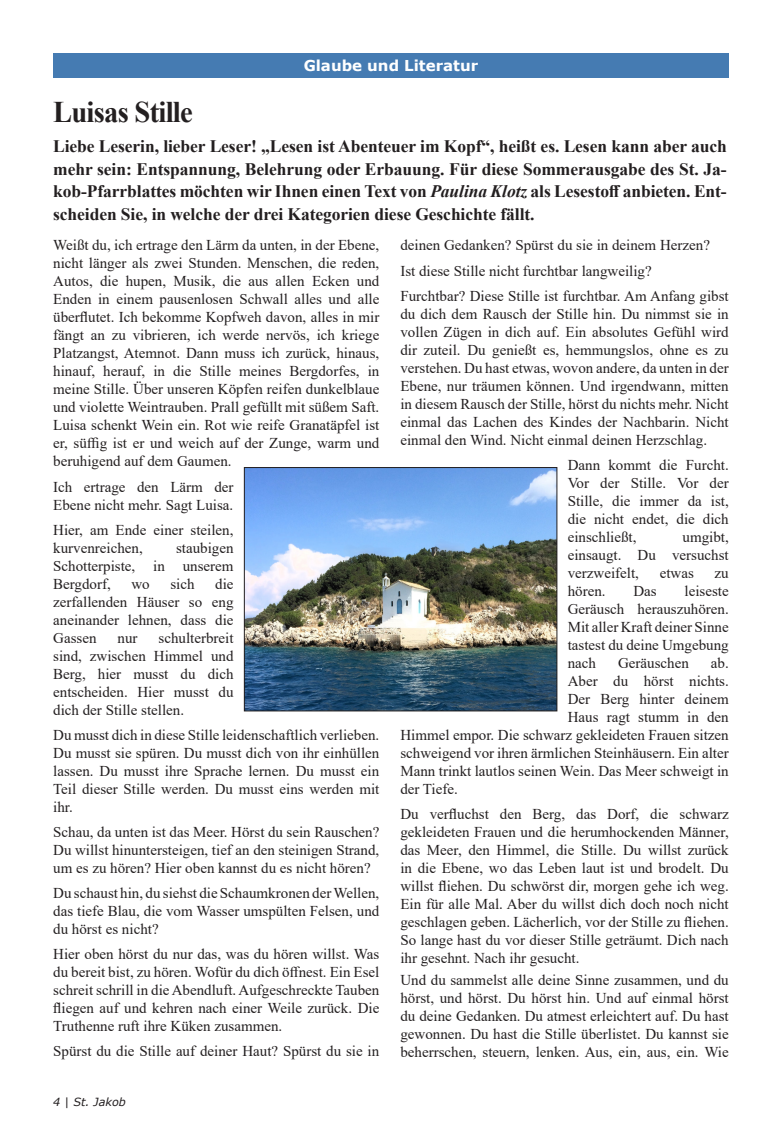
<style>
.page{position:relative;width:780px;height:1134px;background:#fff}
.page>*{position:absolute;margin:0;border:0;box-sizing:border-box;transform-origin:0 0}
.t1{font:700 30px "Times New Roman";letter-spacing:-.025em;color:#231f20;scale:.95 1}
.t2{font:700 17.5px/22.5px "Times New Roman";letter-spacing:-.005em;color:#231f20;text-align:justify}
.t3{font:15px/18px "Times New Roman";color:#231f20;text-align:justify}
.t4{font:700 15px "Verdana";color:#fff}
.t5{font:italic 11.25px "Verdana";color:#231f20}
.s1{font-style:italic}
</style>
<div class="page">
<img style="left:246px;top:469px;width:309px;height:240px">
<div style="left:244px;top:467px;width:313px;height:244px;border:1px solid #231f20"></div>
<div style="left:53px;top:53px;width:675px;height:25px;background:#457bb2"></div>
<p class="t4" style="left:304px;top:55px;width:176px">Glaube und Literatur</p>
<p class="t1" style="left:53px;top:90px;width:148px">Luisas Stille</p>
<p class="t2" style="left:53px;top:135px;width:675px">Liebe Leserin, lieber Leser! „Lesen ist Abenteuer im Kopf“, heißt es. Lesen kann aber auch mehr sein: Entspannung, Belehrung oder Erbauung. Für diese Sommerausgabe des St. Ja&shy;kob-Pfarrblattes möchten wir Ihnen einen Text von <span class="s1">Paulina Klotz</span> als Lesestoff anbieten. Ent&shy;scheiden Sie, in welche der drei Kategorien diese Geschichte fällt.</p>
<p class="t3" style="left:53px;top:236px;width:327px">Weißt du, ich ertrage den Lärm da unten, in der Ebene, nicht länger als zwei Stunden. Menschen, die reden, Autos, die hupen, Musik, die aus allen Ecken und Enden in einem pausenlosen Schwall alles und alle überflutet. Ich bekomme Kopfweh davon, alles in mir fängt an zu vibrieren, ich werde nervös, ich kriege Platzangst, Atemnot. Dann muss ich zurück, hinaus, hinauf, herauf, in die Stille meines Bergdorfes, in meine Stille. Über unseren Köpfen reifen dunkelblaue und violette Weintrauben. Prall gefüllt mit süßem Saft.<br>Luisa schenkt Wein ein. Rot wie reife Granatäpfel ist er, süffig ist er und weich auf der Zunge, warm und beruhigend auf dem Gaumen.</p>
<p class="t3" style="left:53px;top:477px;width:182px">Ich ertrage den Lärm der<br>Ebene nicht mehr. Sagt Luisa.</p>
<p class="t3" style="left:53px;top:520px;width:182px">Hier, am Ende einer steilen, kurvenreichen,</p>
<p class="t3" style="left:400px;top:236px;width:311px">deinen Gedanken? Spürst du sie in deinem Herzen?</p>
<p class="t3" style="left:400px;top:261px;width:253px">Ist diese Stille nicht furchtbar langweilig?</p>
<p class="t3" style="left:400px;top:286px;width:330px">Furchtbar? Diese Stille ist furchtbar. Am Anfang gibst du dich dem Rausch der Stille hin. Du nimmst sie in vollen Zügen in dich auf. Ein absolutes Gefühl wird dir zuteil. Du genießt es, hemmungslos, ohne es zu verstehen. Du hast etwas, wovon andere, da unten in der Ebene, nur träumen können. Und irgendwann, mitten in diesem Rausch der Stille, hörst du nichts mehr. Nicht einmal das Lachen des Kindes der Nachbarin. Nicht einmal den Wind. Nicht einmal deinen Herzschlag.</p>
<p class="t3" style="left:567px;top:455px;width:163px">Dann kommt die Furcht.<br>Vor der Stille. Vor der Stille, die immer da ist, die nicht endet, die dich einschließt,</p>
<p class="t3" style="left:567px;top:527px;width:162px;text-indent:115px">umgibt, einsaugt. Du versuchst verzweifelt,</p>
<p class="t3" style="left:53px;top:538px;width:182px;text-indent:123px">staubigen Schotterpiste, in unserem Bergdorf,</p>
<p class="t3" style="left:659px;top:563px;width:36px">etwas</p>
<p class="t3" style="left:714px;top:563px;width:16px">zu</p>
<p class="t3" style="left:53px;top:574px;width:182px;text-indent:162px">die zerfallenden Häuser so eng aneinander lehnen, dass die Gassen</p>
<p class="t3" style="left:131px;top:574px;width:20px">wo</p>
<p class="t3" style="left:170px;top:574px;width:26px">sich</p>
<p class="t3" style="left:567px;top:581px;width:39px">hören.</p>
<p class="t3" style="left:633px;top:581px;width:25px">Das</p>
<p class="t3" style="left:567px;top:581px;width:163px;text-indent:117px">leiseste Geräusch herauszuhören.<br>Mit aller Kraft deiner Sinne tastest du deine Umgebung nach</p>
<p class="t3" style="left:53px;top:628px;width:182px;text-indent:105px">schulterbreit sind, zwischen Himmel und Berg, hier musst du dich entscheiden. Hier musst du dich der Stille stellen.</p>
<p class="t3" style="left:53px;top:725px;width:327px">Du musst dich in diese Stille leidenschaftlich verlieben.<br>Du musst sie spüren. Du musst dich von ihr einhüllen lassen. Du musst ihre Sprache lernen. Du musst ein Teil dieser Stille werden. Du musst eins werden mit ihr.</p>
<p class="t3" style="left:53px;top:822px;width:327px">Schau, da unten ist das Meer. Hörst du sein Rauschen?<br>Du willst hinuntersteigen, tief an den steinigen Strand, um es zu hören? Hier oben kannst du es nicht hören?</p>
<p class="t3" style="left:53px;top:883px;width:327px">Du schaust hin, du siehst die Schaumkronen der Wellen, das tiefe Blau, die vom Wasser umspülten Felsen, und du hörst es nicht?</p>
<p class="t3" style="left:53px;top:944px;width:327px">Hier oben hörst du nur das, was du hören willst. Was du bereit bist, zu hören. Wofür du dich öffnest. Ein Esel schreit schrill in die Abendluft. Aufgeschreckte Tauben fliegen auf und kehren nach einer Weile zurück. Die Truthenne ruft ihre Küken zusammen.</p>
<p class="t3" style="left:53px;top:1042px;width:327px">Spürst du die Stille auf deiner Haut? Spürst du sie in</p>
<p class="t3" style="left:117px;top:628px;width:21px">nur</p>
<p class="t3" style="left:618px;top:653px;width:72px">Geräuschen</p>
<p class="t3" style="left:710px;top:653px;width:19px">ab.</p>
<p class="t3" style="left:567px;top:671px;width:163px">Aber du hörst nichts.</p>
<p class="t3" style="left:567px;top:689px;width:162px">Der Berg hinter deinem</p>
<p class="t3" style="left:567px;top:707px;width:162px">Haus ragt stumm in den</p>
<p class="t3" style="left:400px;top:725px;width:330px">Himmel empor. Die schwarz gekleideten Frauen sitzen</p>
<p class="t3" style="left:400px;top:743px;width:330px">schweigend vor ihren ärmlichen Steinhäusern. Ein alter</p>
<p class="t3" style="left:400px;top:761px;width:330px">Mann trinkt lautlos seinen Wein. Das Meer schweigt in</p>
<p class="t3" style="left:400px;top:779px;width:59px">der Tiefe.</p>
<p class="t3" style="left:400px;top:804px;width:330px">Du verfluchst den Berg, das Dorf, die schwarz gekleideten Frauen und die herumhockenden Männer, das Meer, den Himmel, die Stille. Du willst zurück in die Ebene, wo das Leben laut ist und brodelt. Du willst fliehen. Du schwörst dir, morgen gehe ich weg.<br>Ein für alle Mal. Aber du willst dich doch noch nicht geschlagen geben. Lächerlich, vor der Stille zu fliehen.<br>So lange hast du vor dieser Stille geträumt. Dich nach ihr gesehnt. Nach ihr gesucht.</p>
<p class="t3" style="left:400px;top:971px;width:330px">Und du sammelst alle deine Sinne zusammen, und du hörst, und hörst. Du hörst hin. Und auf einmal hörst du deine Gedanken. Du atmest erleichtert auf. Du hast gewonnen. Du hast die Stille überlistet. Du kannst sie beherrschen, steuern, lenken. Aus, ein, aus, ein. Wie</p>
<p class="t5" style="left:53px;top:1094px;width:74px">4 | St. Jakob</p>
</div>
